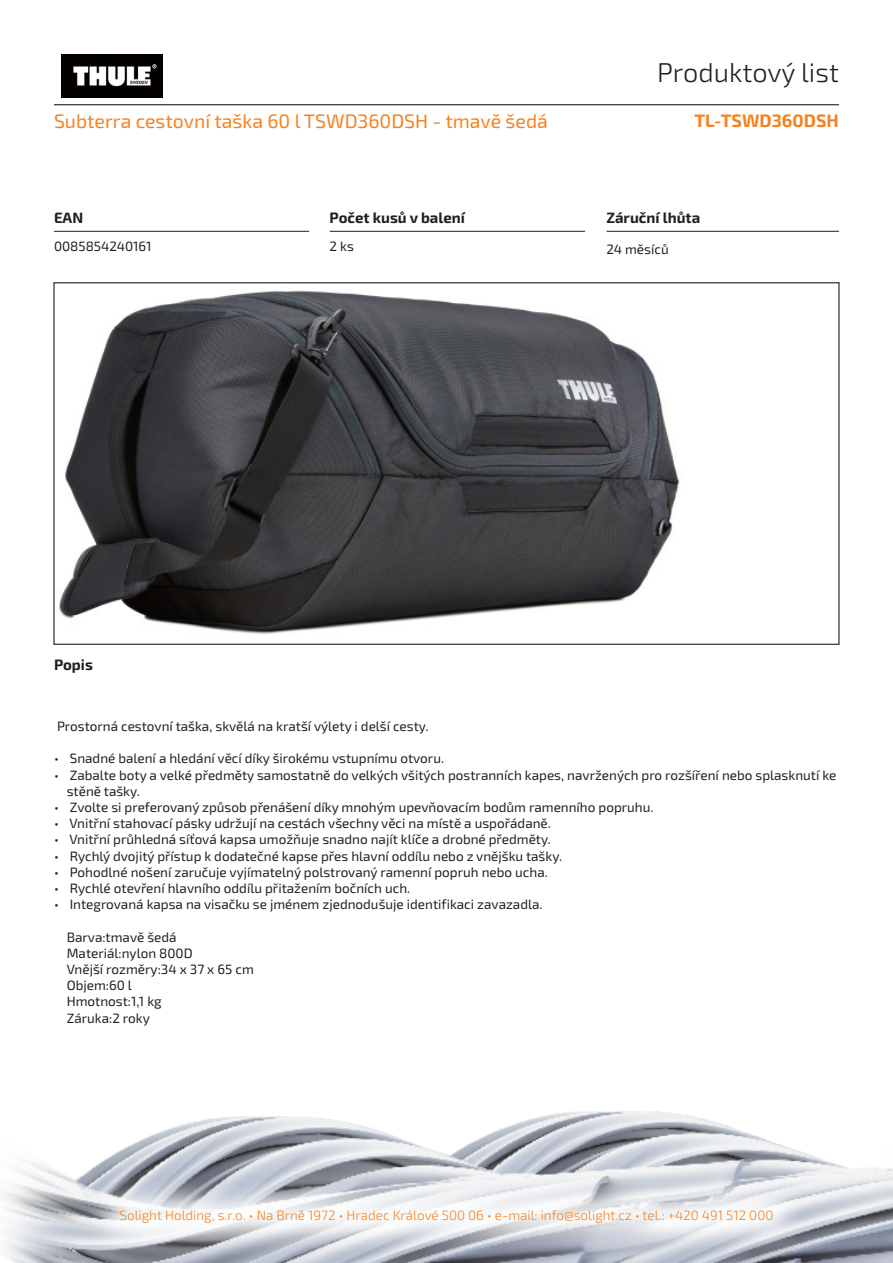
<style>
.page{position:relative;width:893px;height:1263px;background:#fff}
.page>*{position:absolute;margin:0;border:0;box-sizing:border-box;transform-origin:0 0}
.t1{font:300 27px "Exo 2.0";color:#231f20}
.t2{font:19.5px "Exo 2.0";color:#f58220}
.Kód_produktu{font:700 18px "Exo 2.0";color:#f58220}
.t3{font:700 15px "Exo 2.0";color:#231f20}
.t4{font:13.5px/16.2px "Exo 2.0";color:#231f20}
.t5{font:300 13.5px "Exo 2.0";color:#f58220}
</style>
<div class="page">
<img style="left:3px;top:1111px;width:807px;height:152px">
<img style="left:810px;top:1155px;width:83px;height:108px">
<svg style="left:85px;top:1174px;width:723px;height:84px"></svg>
<hr style="left:54px;top:104px;width:785px;height:1px;background:#231f20">
<hr style="left:607px;top:231px;width:232px;height:1px;background:#231f20">
<hr style="left:330px;top:231px;width:255px;height:1px;background:#231f20">
<hr style="left:54px;top:231px;width:255px;height:1px;background:#231f20">
<img style="left:61px;top:54px;width:102px;height:44px">
<img style="left:59px;top:290px;width:621px;height:344px">
<h1 class="t1" style="left:657px;top:57px;width:183px">Produktový list</h1>
<p class="t2" style="left:54px;top:110px;width:495px">Subterra cestovní taška 60 l TSWD360DSH - tmavě šedá</p>
<p class="Kód_produktu" style="left:694px;top:110px;width:146px">TL-TSWD360DSH</p>
<p class="t3" style="left:54px;top:209px;width:31px">EAN</p>
<p class="t3" style="left:330px;top:209px;width:137px">Počet kusů v balení</p>
<p class="t3" style="left:606px;top:209px;width:95px">Záruční lhůta</p>
<p class="t4" style="left:54px;top:238px;width:99px">0085854240161</p>
<p class="t4" style="left:330px;top:238px;width:26px">2 ks</p>
<p class="t4" style="left:606px;top:241px;width:64px">24 měsíců</p>
<p class="t3" style="left:54px;top:655px;width:40px">Popis</p>
<p class="t4" style="left:57px;top:718px;width:373px">Prostorná cestovní taška, skvělá na kratší výlety i delší cesty.</p>
<p class="t4" style="left:54px;top:751px;width:392px">• Snadné balení a hledání věcí díky širokému vstupnímu otvoru.</p>
<p class="t4" style="left:67px;top:767px;width:771px;text-indent:-13px">• Zabalte boty a velké předměty samostatně do velkých všitých postranních kapes, navržených pro rozšíření nebo splasknutí ke stěně tašky.</p>
<p class="t4" style="left:54px;top:799px;width:601px">• Zvolte si preferovaný způsob přenášení díky mnohým upevňovacím bodům ramenního popruhu.</p>
<p class="t4" style="left:54px;top:815px;width:498px">• Vnitřní stahovací pásky udržují na cestách všechny věci na místě a uspořádaně.</p>
<p class="t4" style="left:54px;top:832px;width:498px">• Vnitřní průhledná síťová kapsa umožňuje snadno najít klíče a drobné předměty.</p>
<p class="t4" style="left:54px;top:848px;width:510px">• Rychlý dvojitý přístup k dodatečné kapse přes hlavní oddílu nebo z vnějšku tašky.</p>
<p class="t4" style="left:54px;top:864px;width:495px">• Pohodlné nošení zaručuje vyjímatelný polstrovaný ramenní popruh nebo ucha.</p>
<p class="t4" style="left:54px;top:880px;width:358px">• Rychlé otevření hlavního oddílu přitažením bočních uch.</p>
<p class="t4" style="left:54px;top:896px;width:490px">• Integrovaná kapsa na visačku se jménem zjednodušuje identifikaci zavazadla.</p>
<p class="t4" style="left:67px;top:929px;width:189px">Barva:tmavě šedá<br>Materiál:nylon 800D<br>Vnější rozměry:34 x 37 x 65 cm<br>Objem:60 l<br>Hmotnost:1,1 kg<br>Záruka:2 roky</p>
<p class="t5" style="left:120px;top:1208px;width:655px">Solight Holding, s.r.o. • Na Brně 1972 • Hradec Králové 500 06 • e-mail: info@solight.cz • tel.: +420 491 512 000</p>
</div>
